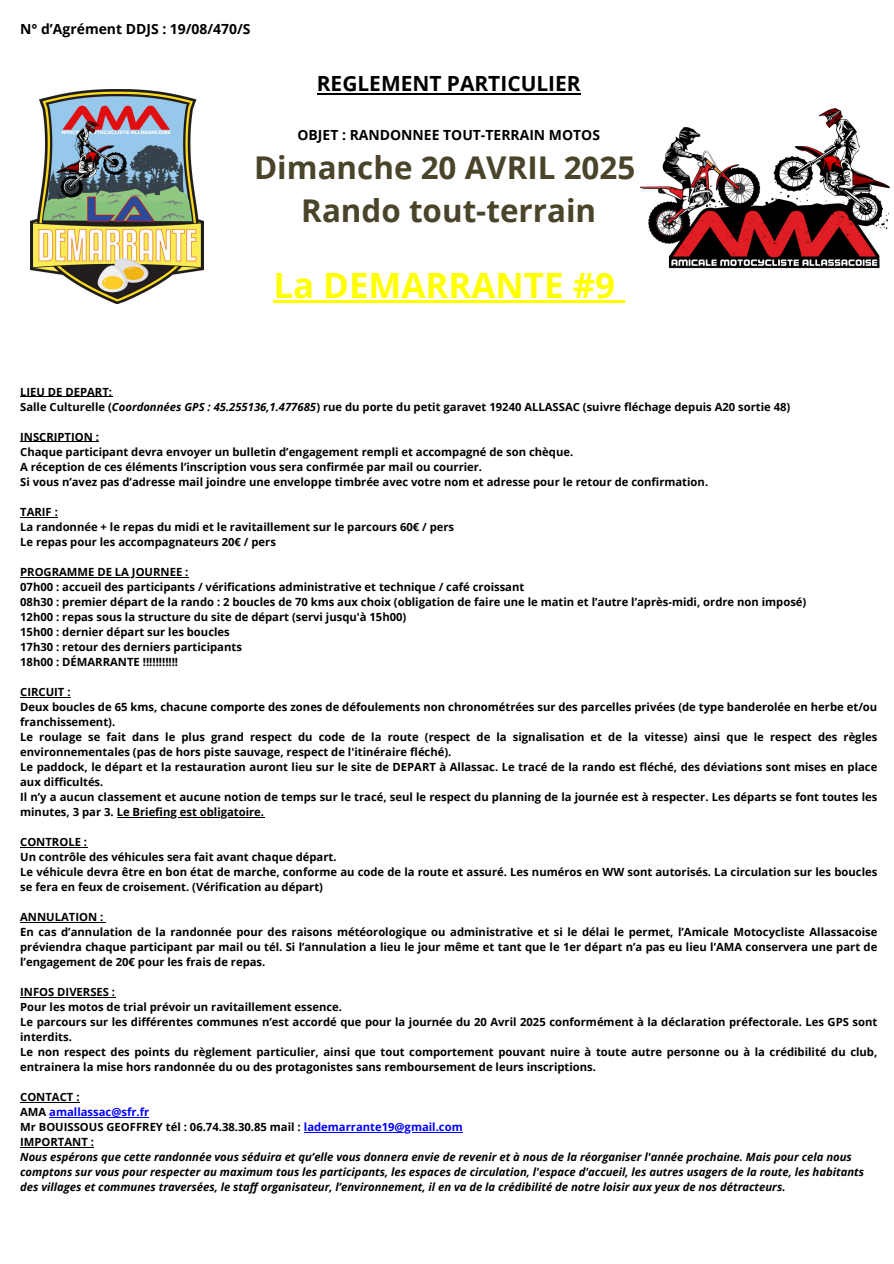
<style>
.page{position:relative;width:894px;height:1264px;background:#fff}
.page>*{position:absolute;margin:0;border:0;box-sizing:border-box;transform-origin:0 0}
.t1{font:700 34.8px "Open Sans";color:#ff0}
.t2{font:700 31.35px/43.2px "Open Sans";color:#4a442a;text-align:center}
.t3{font:700 20.85px "Open Sans";color:#000}
.t4{font:700 13.95px "Open Sans";color:#000}
.t5{font:700 11.25px/15px "Open Sans";color:#000}
.t6{font:italic 700 11.25px/15px "Open Sans";color:#000}
.t7{font:700 11.25px "Open Sans";color:#00f}
.s1{font-style:italic}
.s2{color:#000}
.s3{color:#00f}
</style>
<div class="page">
<img style="left:30px;top:89px;width:173px;height:214px">
<hr style="left:317px;top:93px;width:263px;height:1px;background:#000">
<hr style="left:273px;top:300px;width:342px;height:3px;background:#ff0">
<svg style="left:615px;top:300px;width:9px;height:3px"></svg>
<hr style="left:20px;top:396px;width:92px;height:1px;background:#000">
<hr style="left:20px;top:441px;width:79px;height:1px;background:#000">
<hr style="left:20px;top:516px;width:38px;height:1px;background:#000">
<hr style="left:20px;top:576px;width:168px;height:1px;background:#000">
<hr style="left:20px;top:696px;width:51px;height:1px;background:#000">
<hr style="left:117px;top:816px;width:147px;height:1px;background:#000">
<hr style="left:20px;top:846px;width:67px;height:1px;background:#000">
<hr style="left:20px;top:921px;width:83px;height:1px;background:#000">
<hr style="left:20px;top:996px;width:95px;height:1px;background:#000">
<hr style="left:20px;top:1101px;width:60px;height:1px;background:#000">
<hr style="left:49px;top:1116px;width:100px;height:1px;background:#00f">
<hr style="left:304px;top:1131px;width:158px;height:1px;background:#00f">
<hr style="left:20px;top:1146px;width:74px;height:1px;background:#000">
<img style="left:639px;top:109px;width:250px;height:160px">
<h3 class="t4" style="left:20px;top:20px;width:232px">N° d’Agrément DDJS : 19/08/470/S</h3>
<h2 class="t3" style="left:317px;top:68px;width:265px">REGLEMENT PARTICULIER</h2>
<h3 class="t4" style="left:297px;top:125px;width:304px">OBJET : RANDONNEE TOUT-TERRAIN MOTOS</h3>
<h3 class="t2" style="left:254px;top:145px;width:382px">Dimanche 20 AVRIL 2025<br>Rando tout-terrain</h3>
<h1 class="t1" style="left:273px;top:261px;width:343px">La DEMARRANTE #9</h1>
<p class="t5" style="left:20px;top:383px;width:93px">LIEU DE DEPART:</p>
<p class="t5" style="left:20px;top:398px;width:771px">Salle Culturelle (<span class="s1">Coordonnées GPS : 45.255136,1.477685</span>) rue du porte du petit garavet 19240 ALLASSAC (suivre fléchage depuis A20 sortie 48)</p>
<p class="t5" style="left:20px;top:428px;width:80px">INSCRIPTION :</p>
<p class="t5" style="left:20px;top:443px;width:554px">Chaque participant devra envoyer un bulletin d’engagement rempli et accompagné de son chèque.</p>
<p class="t5" style="left:20px;top:458px;width:463px">A réception de ces éléments l’inscription vous sera confirmée par mail ou courrier.</p>
<p class="t5" style="left:20px;top:473px;width:689px">Si vous n’avez pas d’adresse mail joindre une enveloppe timbrée avec votre nom et adresse pour le retour de confirmation.</p>
<p class="t5" style="left:20px;top:503px;width:39px">TARIF :</p>
<p class="t5" style="left:20px;top:518px;width:435px">La randonnée + le repas du midi et le ravitaillement sur le parcours 60€ / pers</p>
<p class="t5" style="left:20px;top:533px;width:257px">Le repas pour les accompagnateurs 20€ / pers</p>
<p class="t5" style="left:20px;top:563px;width:170px">PROGRAMME DE LA JOURNEE :</p>
<p class="t5" style="left:20px;top:578px;width:505px">07h00 : accueil des participants / vérifications administrative et technique / café croissant</p>
<p class="t5" style="left:20px;top:593px;width:787px">08h30 : premier départ de la rando : 2 boucles de 70 kms aux choix (obligation de faire une le matin et l’autre l’après-midi, ordre non imposé)</p>
<p class="t5" style="left:20px;top:608px;width:387px">12h00 : repas sous la structure du site de départ (servi jusqu'à 15h00)</p>
<p class="t5" style="left:20px;top:623px;width:211px">15h00 : dernier départ sur les boucles</p>
<p class="t5" style="left:20px;top:638px;width:223px">17h30 : retour des derniers participants</p>
<p class="t5" style="left:20px;top:653px;width:159px">18h00 : DÉMARRANTE !!!!!!!!!!!</p>
<p class="t5" style="left:20px;top:683px;width:52px">CIRCUIT :</p>
<p class="t5" style="left:20px;top:698px;width:858px">Deux boucles de 65 kms, chacune comporte des zones de défoulements non chronométrées sur des parcelles privées (de type banderolée en herbe et/ou franchissement).</p>
<p class="t5" style="left:20px;top:728px;width:858px">Le roulage se fait dans le plus grand respect du code de la route (respect de la signalisation et de la vitesse) ainsi que le respect des règles environnementales (pas de hors piste sauvage, respect de l'itinéraire fléché).</p>
<p class="t5" style="left:20px;top:758px;width:858px">Le paddock, le départ et la restauration auront lieu sur le site de DEPART à Allassac. Le tracé de la rando est fléché, des déviations sont mises en place aux difficultés.</p>
<p class="t5" style="left:20px;top:788px;width:858px">Il n’y a aucun classement et aucune notion de temps sur le tracé, seul le respect du planning de la journée est à respecter. Les départs se font toutes les minutes, 3 par 3. Le Briefing est obligatoire.</p>
<p class="t5" style="left:20px;top:833px;width:68px">CONTROLE :</p>
<p class="t5" style="left:20px;top:848px;width:318px">Un contrôle des véhicules sera fait avant chaque départ.</p>
<p class="t5" style="left:20px;top:863px;width:858px">Le véhicule devra être en bon état de marche, conforme au code de la route et assuré. Les numéros en WW sont autorisés. La circulation sur les boucles se fera en feux de croisement. (Vérification au départ)</p>
<p class="t5" style="left:20px;top:908px;width:85px">ANNULATION :</p>
<p class="t5" style="left:20px;top:923px;width:858px;text-align:justify">En cas d’annulation de la randonnée pour des raisons météorologique ou administrative et si le délai le permet, l’Amicale Motocycliste Allassacoise préviendra chaque participant par mail ou tél. Si l’annulation a lieu le jour même et tant que le 1er départ n’a pas eu lieu l’AMA conservera une part de l’engagement de 20€ pour les frais de repas.</p>
<p class="t5" style="left:20px;top:983px;width:96px">INFOS DIVERSES :</p>
<p class="t5" style="left:20px;top:998px;width:323px">Pour les motos de trial prévoir un ravitaillement essence.</p>
<p class="t5" style="left:20px;top:1013px;width:858px">Le parcours sur les différentes communes n’est accordé que pour la journée du 20 Avril 2025 conformément à la déclaration préfectorale. Les GPS sont interdits.</p>
<p class="t5" style="left:20px;top:1043px;width:858px">Le non respect des points du règlement particulier, ainsi que tout comportement pouvant nuire à toute autre personne ou à la crédibilité du club, entrainera la mise hors randonnée du ou des protagonistes sans remboursement de leurs inscriptions.</p>
<p class="t5" style="left:20px;top:1088px;width:61px">CONTACT :</p>
<p class="t7" style="left:20px;top:1103px;width:130px"><span class="s2">AMA</span> amallassac@sfr.fr</p>
<p class="t5" style="left:20px;top:1118px;width:444px">Mr BOUISSOUS GEOFFREY tél : 06.74.38.30.85 mail : <span class="s3">lademarrante19@gmail.com</span></p>
<p class="t5" style="left:20px;top:1133px;width:75px">IMPORTANT :</p>
<p class="t6" style="left:20px;top:1148px;width:845px">Nous espérons que cette randonnée vous séduira et qu’elle vous donnera envie de revenir et à nous de la réorganiser l'année prochaine. Mais pour cela nous comptons sur vous pour respecter au maximum tous les participants, les espaces de circulation, l'espace d'accueil, les autres usagers de la route, les habitants des villages et communes traversées, le staff organisateur, l’environnement, il en va de la crédibilité de notre loisir aux yeux de nos détracteurs.</p>
</div>
